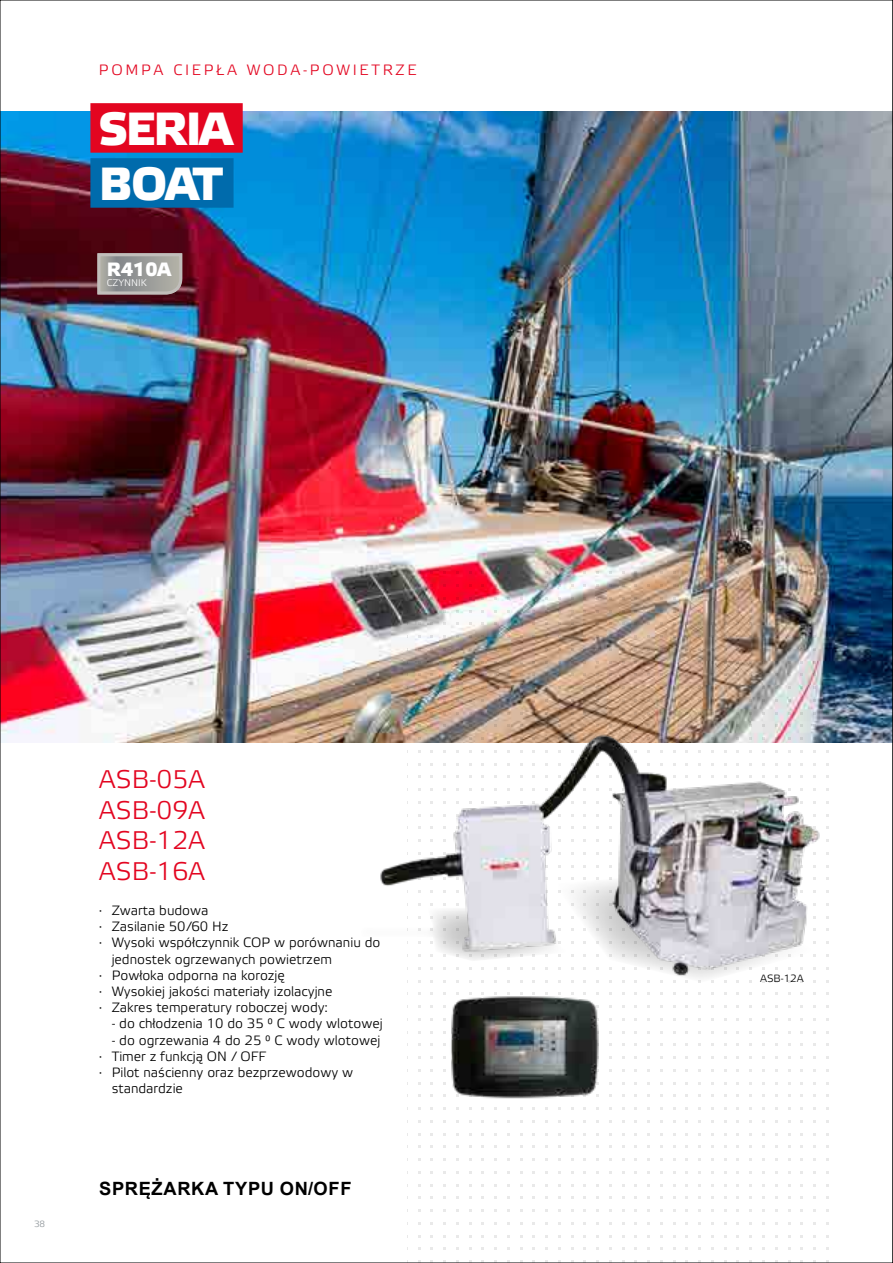
<style>
.page{position:relative;width:893px;height:1263px;background:#fff}
.page>*{position:absolute;margin:0;border:0;box-sizing:border-box;transform-origin:0 0}
.t1{font:700 46.5px/55.1px "Etelka Medium Pro";letter-spacing:-.04em;color:#fff}
.t2{font:25.5px/30.6px "Etelka Light Pro";color:#e30520;text-align:justify}
.t3{font:500 19.35px "Etelka";color:#fff}
.t4{font:700 18.3px "Arial";letter-spacing:.035em;color:#000}
.t5{font:15px "Etelka Light Pro";letter-spacing:.18em;color:#e30520}
.t6{font:13.5px "Etelka Light Pro";color:#000}
.t7{font:10.5px "Etelka Light Pro";color:#000}
.t8{font:9.6px "Etelka Light Pro";color:#fff}
.t9{font:9px "Etelka Light Pro";color:#91989c}
</style>
<div class="page">
<img style="left:2px;top:111px;width:889px;height:632px">
<img style="left:408px;top:563px;width:421px;height:698px">
<img style="left:339px;top:705px;width:513px;height:286px">
<img style="left:447px;top:993px;width:158px;height:108px">
<div style="left:90px;top:103px;width:153px;height:50px;background:#e30520"></div>
<div style="left:90px;top:158px;width:144px;height:50px;background:#006bac"></div>
<svg style="left:96px;top:252px;width:88px;height:44px"></svg>
<svg style="left:892px;top:0;width:1px;height:1263px"></svg>
<p class="t5" style="left:99px;top:61px;width:319px">POMPA CIEPŁA WODA-POWIETRZE</p>
<h1 class="t1" style="left:99px;top:103px;width:135px">SERIA<br>BOAT</h1>
<h3 class="t3" style="left:107px;top:258px;width:66px">R410A</h3>
<p class="t8" style="left:107px;top:278px;width:41px">CZYNNIK</p>
<p class="t8" style="left:107px;top:278px;width:66px">REFRIGERANT</p>
<p class="t9" style="left:34px;top:1219px;width:13px">38</p>
<h2 class="t2" style="left:99px;top:765px;width:108px">ASB-05A ASB-09A ASB-12A ASB-16A</h2>
<p class="t6" style="left:99px;top:903px;width:111px">· Zwarta budowa</p>
<p class="t6" style="left:99px;top:919px;width:131px">· Zasilanie 50/60 Hz</p>
<p class="t6" style="left:99px;top:935px;width:283px">· Wysoki współczynnik COP w porównaniu do</p>
<p class="t6" style="left:112px;top:952px;width:222px">jednostek ogrzewanych powietrzem</p>
<p class="t6" style="left:99px;top:968px;width:187px">· Powłoka odporna na korozję</p>
<p class="t6" style="left:99px;top:984px;width:235px">· Wysokiej jakości materiały izolacyjne</p>
<p class="t6" style="left:99px;top:1000px;width:231px">· Zakres temperatury roboczej wody:</p>
<p class="t6" style="left:112px;top:1016px;width:272px">- do chłodzenia 10 do 35 ° C wody wlotowej</p>
<p class="t6" style="left:112px;top:1033px;width:270px">- do ogrzewania 4 do 25 ° C wody wlotowej</p>
<p class="t6" style="left:99px;top:1049px;width:169px">· Timer z funkcją ON / OFF</p>
<p class="t6" style="left:99px;top:1065px;width:256px">· Pilot naścienny oraz bezprzewodowy w</p>
<p class="t6" style="left:112px;top:1081px;width:73px">standardzie</p>
<h3 class="t4" style="left:99px;top:1176px;width:254px">SPRĘŻARKA TYPU ON/OFF</h3>
<h3 class="t4" style="left:99px;top:1176px;width:101px">FIX SPEED</h3>
<p class="t7" style="left:760px;top:972px;width:45px">ASB-12A</p>
</div>
